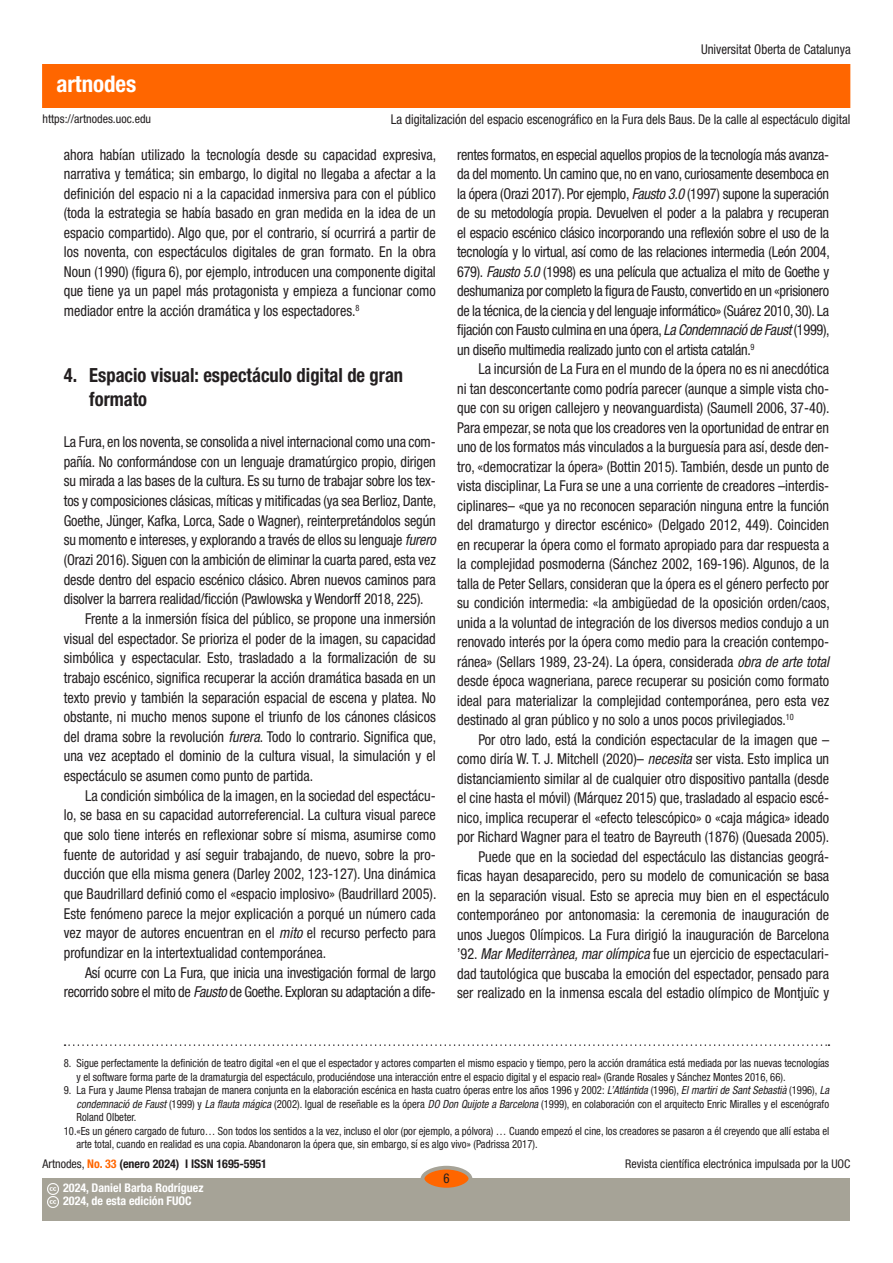
<style>
.page{position:relative;width:893px;height:1263px;background:#fff}
.page>*{position:absolute;margin:0;border:0;box-sizing:border-box;transform-origin:0 0}
.t1{font:700 condensed 22.95px "Helvetica Neue LT Std";color:#fff}
._03_apartat_1{font:700 condensed 19.5px/24px "Helvetica Neue LT Std";color:#231f20;scale:.95 1}
._02_texto_base{font:condensed 15px/19.5px "Helvetica Neue LT Std";color:#231f20;text-align:justify;scale:.95 1}
._02_texto_base_1{font:condensed 15px/19.6px "Helvetica Neue LT Std";letter-spacing:-.01em;color:#231f20;text-align:justify;scale:.95 1}
._02_texto_base-2{font:condensed 15px/19.6px "Helvetica Neue LT Std";letter-spacing:-.02em;color:#231f20;text-align:right;scale:.95 1}
.t2{font:condensed 13.5px "Helvetica Neue LT Std";color:#231f20;scale:.95 1}
.t3{font:condensed 12px "Helvetica Neue LT Std";color:#231f20}
.t4{font:700 condensed 12px/13.5px "Helvetica Neue LT Std";color:#fff}
.t5{font:700 condensed 12px "Helvetica Neue LT Std";color:#231f20}
.notes{font:condensed 11.25px/13.5px "Helvetica Neue LT Std";color:#231f20;scale:.95 1}
.s1{font-style:italic}
.s2{font-weight:400}
.s3{color:#f60}
</style>
<div class="page">
<div style="left:43px;top:65px;width:807px;height:42px;background:#f60"></div>
<div style="left:43px;top:1178px;width:807px;height:42px;background:#a6a397"></div>
<div style="left:422px;top:1168px;width:48px;height:21px;background:#f60;border-radius:50%"></div>
<div style="left:421px;top:1166px;width:51px;height:25px;border:4px solid #a6a397;border-radius:50%"></div>
<svg style="left:47px;top:1183px;width:11px;height:25px"></svg>
<svg style="left:65px;top:1044px;width:764px;height:2px"></svg>
<h1 class="t1" style="left:56px;top:69px;width:81px">artnodes</h1>
<p class="t2" style="left:701px;top:42px;width:159px">Universitat Oberta de Catalunya</p>
<p class="t3" style="left:43px;top:112px;width:110px">https://artnodes.uoc.edu</p>
<p class="t2" style="left:391px;top:112px;width:485px">La digitalización del espacio escenográfico en la Fura dels Baus. De la calle al espectáculo digital</p>
<p class="_02_texto_base" style="left:64px;top:144px;width:394px">ahora habían utilizado la tecnología desde su capacidad expresiva, narrativa y temática; sin embargo, lo digital no llegaba a afectar a la definición del espacio ni a la capacidad inmersiva para con el público (toda la estrategia se había basado en gran medida en la idea de un espacio compartido). Algo que, por el contrario, sí ocurrirá a partir de los noventa, con espectáculos digitales de gran formato. En la obra Noun (1990) (figura 6), por ejemplo, introducen una componente digital que tiene ya un papel más protagonista y empieza a funcionar como mediador entre la acción dramática y los espectadores.<sup>8</sup></p>
<h2 class="_03_apartat_1" style="left:89px;top:363px;width:332px;text-indent:-26px">4. Espacio visual: espectáculo digital de gran formato</h2>
<p class="_02_texto_base_1" style="left:64px;top:432px;width:394px">La Fura, en los noventa, se consolida a nivel internacional como una com&shy;pañía. No conformándose con un lenguaje dramatúrgico propio, dirigen su mirada a las bases de la cultura. Es su turno de trabajar sobre los tex&shy;tos y composiciones clásicas, míticas y mitificadas (ya sea Berlioz, Dante, Goethe, Jünger, Kafka, Lorca, Sade o Wagner), reinterpretándolos según su momento e intereses, y explorando a través de ellos su lenguaje <span class="s1">furero </span>(Orazi 2016). Siguen con la ambición de eliminar la cuarta pared, esta vez desde dentro del espacio escénico clásico. Abren nuevos caminos para disolver la barrera realidad/ficción (Pawlowska y Wendorff 2018, 225).</p>
<p class="_02_texto_base" style="left:64px;top:609px;width:394px;text-indent:21px">Frente a la inmersión física del público, se propone una inmersión visual del espectador. Se prioriza el poder de la imagen, su capacidad simbólica y espectacular. Esto, trasladado a la formalización de su trabajo escénico, significa recuperar la acción dramática basada en un texto previo y también la separación espacial de escena y platea. No obstante, ni mucho menos supone el triunfo de los cánones clásicos del drama sobre la revolución <span class="s1">furera</span>. Todo lo contrario. Significa que, una vez aceptado el dominio de la cultura visual, la simulación y el espectáculo se asumen como punto de partida.</p>
<p class="_02_texto_base" style="left:64px;top:785px;width:394px;text-indent:21px">La condición simbólica de la imagen, en la sociedad del espectácu&shy;lo, se basa en su capacidad autorreferencial. La cultura visual parece que solo tiene interés en reflexionar sobre sí misma, asumirse como fuente de autoridad y así seguir trabajando, de nuevo, sobre la pro&shy;ducción que ella misma genera (Darley 2002, 123-127). Una dinámica que Baudrillard definió como el «espacio implosivo» (Baudrillard 2005).<br>Este fenómeno parece la mejor explicación a porqué un número cada vez mayor de autores encuentran en el <span class="s1">mito</span> el recurso perfecto para profundizar en la intertextualidad contemporánea.</p>
<p class="_02_texto_base-2" style="left:64px;top:962px;width:393px">Así ocurre con La Fura, que inicia una investigación formal de largo recorrido sobre el mito de <span class="s1">Fausto</span> de Goethe. Exploran su adaptación a dife-</p>
<p class="_02_texto_base" style="left:457px;top:144px;width:394px">rentes formatos, en especial aquellos propios de la tecnología más avanza&shy;da del momento. Un camino que, no en vano, curiosamente desemboca en la ópera (Orazi 2017). Por ejemplo, <span class="s1">Fausto 3.0</span> (1997) supone la superación de su metodología propia. Devuelven el poder a la palabra y recuperan el espacio escénico clásico incorporando una reflexión sobre el uso de la tecnología y lo virtual, así como de las relaciones intermedia (León 2004, 679). <span class="s1">Fausto 5.0</span> (1998) es una película que actualiza el mito de Goethe y deshumaniza por completo la figura de Fausto, convertido en un «prisionero de la técnica, de la ciencia y del lenguaje informático» (Suárez 2010, 30). La fijación con Fausto culmina en una ópera, <span class="s1">La Condemnació de Faust</span> (1999), un diseño multimedia realizado junto con el artista catalán.<sup>9</sup></p>
<p class="_02_texto_base" style="left:457px;top:359px;width:394px;text-indent:21px">La incursión de La Fura en el mundo de la ópera no es ni anecdótica ni tan desconcertante como podría parecer (aunque a simple vista cho&shy;que con su origen callejero y neovanguardista) (Saumell 2006, 37-40).<br>Para empezar, se nota que los creadores ven la oportunidad de entrar en uno de los formatos más vinculados a la burguesía para así, desde den&shy;tro, «democratizar la ópera» (Bottin 2015). También, desde un punto de vista disciplinar, La Fura se une a una corriente de creadores –interdis&shy;ciplinares– «que ya no reconocen separación ninguna entre la función del dramaturgo y director escénico» (Delgado 2012, 449). Coinciden en recuperar la ópera como el formato apropiado para dar respuesta a la complejidad posmoderna (Sánchez 2002, 169-196). Algunos, de la talla de Peter Sellars, consideran que la ópera es el género perfecto por su condición intermedia: «la ambigüedad de la oposición orden/caos, unida a la voluntad de integración de los diversos medios condujo a un renovado interés por la ópera como medio para la creación contempo&shy;ránea» (Sellars 1989, 23-24). La ópera, considerada <span class="s1">obra de arte total </span>desde época wagneriana, parece recuperar su posición como formato ideal para materializar la complejidad contemporánea, pero esta vez destinado al gran público y no solo a unos pocos privilegiados.<sup>10</sup></p>
<p class="_02_texto_base" style="left:457px;top:729px;width:393px;text-indent:21px">Por otro lado, está la condición espectacular de la imagen que – como diría W. T. J. Mitchell (2020)– <span class="s1">necesita</span> ser vista. Esto implica un distanciamiento similar al de cualquier otro dispositivo pantalla (desde el cine hasta el móvil) (Márquez 2015) que, trasladado al espacio escé&shy;nico, implica recuperar el «efecto telescópico» o «caja mágica» ideado por Richard Wagner para el teatro de Bayreuth (1876) (Quesada 2005).</p>
<p class="_02_texto_base" style="left:457px;top:846px;width:393px;text-indent:21px">Puede que en la sociedad del espectáculo las distancias geográ&shy;ficas hayan desaparecido, pero su modelo de comunicación se basa en la separación visual. Esto se aprecia muy bien en el espectáculo contemporáneo por antonomasia: la ceremonia de inauguración de unos Juegos Olímpicos. La Fura dirigió la inauguración de Barcelona ’92. <span class="s1">Mar Mediterrànea, mar olímpica</span> fue un ejercicio de espectaculari&shy;dad tautológica que buscaba la emoción del espectador, pensado para ser realizado en la inmensa escala del estadio olímpico de Montjuïc y</p>
<p class="notes" style="left:77px;top:1056px;width:794px;text-indent:-13px">8. Sigue perfectamente la definición de teatro digital «en el que el espectador y actores comparten el mismo espacio y tiempo, pero la acción dramática está mediada por las nuevas tecnologías y el software forma parte de la dramaturgia del espectáculo, produciéndose una interacción entre el espacio digital y el espacio real» (Grande Rosales y Sánchez Montes 2016, 66).</p>
<p class="notes" style="left:77px;top:1083px;width:794px;text-align:justify;text-indent:-13px">9. La Fura y Jaume Plensa trabajan de manera conjunta en la elaboración escénica en hasta cuatro óperas entre los años 1996 y 2002: <span class="s1">L’Atlántida</span> (1996), <span class="s1">El martiri de Sant Sebastià</span> (1996), <span class="s1">La condemnació de Faust</span> (1999) y <span class="s1">La flauta mágica</span> (2002). Igual de reseñable es la ópera <span class="s1">DO Don Quijote a Barcelona</span> (1999), en colaboración con el arquitecto Enric Miralles y el escenógrafo Roland Olbeter.</p>
<p class="notes" style="left:77px;top:1124px;width:794px;text-indent:-13px">10.«Es un género cargado de futuro… Son todos los sentidos a la vez, incluso el olor (por ejemplo, a pólvora) … Cuando empezó el cine, los creadores se pasaron a él creyendo que allí estaba el arte total, cuando en realidad es una copia. Abandonaron la ópera que, sin embargo, sí es algo vivo» (Padrissa 2017).</p>
<p class="t5" style="left:43px;top:1157px;width:226px"><span class="s2">Artnodes,</span> <span class="s3">No. 33</span> (enero 2024) I ISSN 1695-5951</p>
<p class="t3" style="left:625px;top:1157px;width:227px">Revista científica electrónica impulsada por la UOC</p>
<p class="t4" style="left:63px;top:1181px;width:142px">2024, Daniel Barba Rodríguez<br>2024, de esta edición FUOC</p>
<p class="t2" style="left:443px;top:1171px;width:8px">6</p>
</div>
